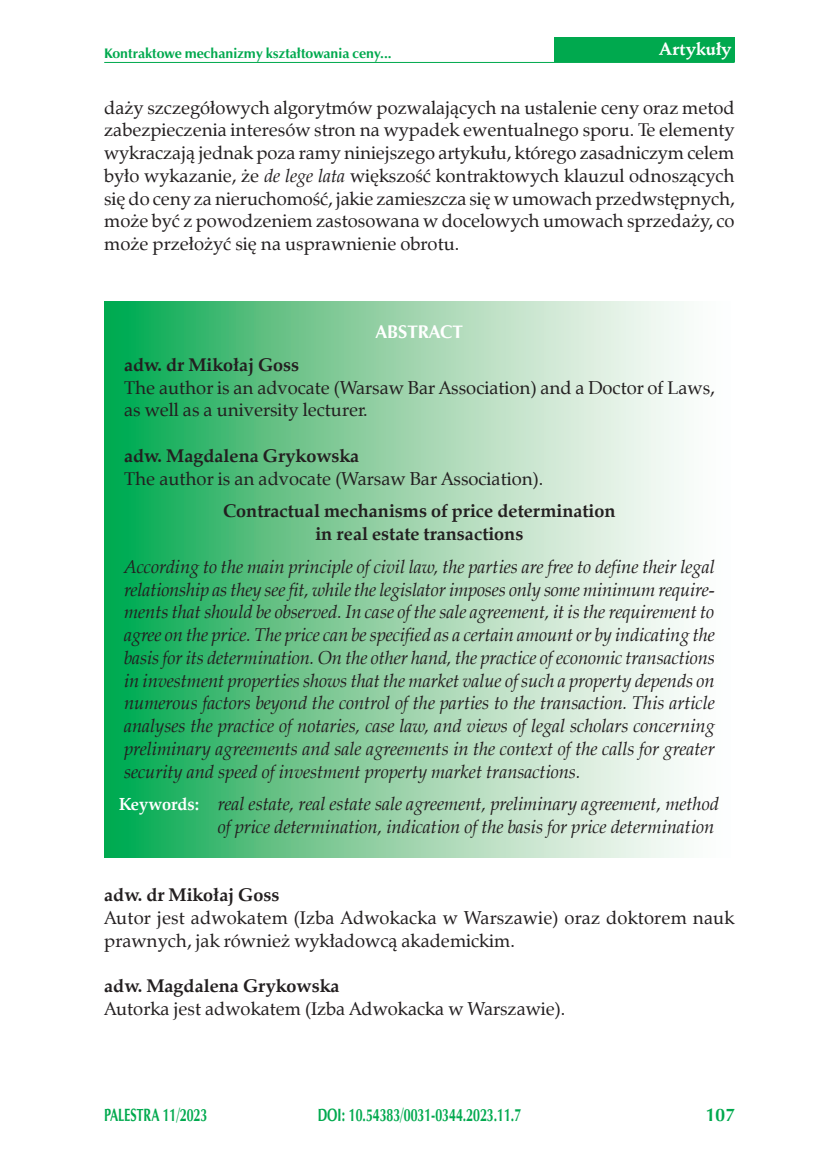
<style>
.page{position:relative;width:819px;height:1166px;background:#fff}
.page>*{position:absolute;margin:0;border:0;box-sizing:border-box;transform-origin:0 0}
.t1{font:italic 18.38px/22.8px "Zapf Calligr EUX";color:#231f20;text-align:justify}
.t2{font:18.38px/22.8px "Zapf Calligr EUX";color:#231f20}
.t3{font:700 18.38px/22.8px "Zapf Calligr EUX";color:#231f20;text-align:center}
.t4{font:700 18.38px "Zapf Humnst EUX";color:#fff}
.t5{font:700 18.38px "Zapf Humnst EUX";color:#00a94e;scale:.95 1}
.t6{font:700 17.85px "Zapf Humnst EUX";color:#00a94e;scale:.7 1}
.t7{font:700 17.5px "Schneidler EUX";color:#fff;scale:.95 1}
.t8{font:700 14px "Zapf Humnst EUX";color:#00a94e}
.s1{font-style:italic}
.s2{font-weight:700;font-style:normal;font-size:17.5px;color:#fff}
</style>
<div class="page">
<div style="left:554px;top:37px;width:180px;height:25px;background:#00a94e"></div>
<hr style="left:104px;top:62px;width:630px;height:1px;background:#00a94e">
<svg style="left:104px;top:301px;width:580px;height:556px;background:#89d0a3"></svg>
<p class="t8" style="left:104px;top:44px;width:289px">Kontraktowe mechanizmy kształtowania ceny...</p>
<p class="t7" style="left:659px;top:38px;width:77px">Artykuły</p>
<p class="t2" style="left:104px;top:96px;width:632px;text-align:justify">daży szczegółowych algorytmów pozwalających na ustalenie ceny oraz metod zabezpieczenia interesów stron na wypadek ewentualnego sporu. Te elementy wykraczają jednak poza ramy niniejszego artykułu, którego zasadniczym celem było wykazanie, że <span class="s1">de lege lata</span> większość kontraktowych klauzul odnoszących się do ceny za nieruchomość, jakie zamieszcza się w umowach przedwstępnych, może być z powodzeniem zastosowana w docelowych umowach sprzedaży, co może przełożyć się na usprawnienie obrotu.</p>
<p class="t4" style="left:376px;top:321px;width:89px">Abstract</p>
<p class="t3" style="left:124px;top:353px;width:177px">adw. dr Mikołaj Goss</p>
<p class="t2" style="left:124px;top:376px;width:592px">The author is an advocate (Warsaw Bar Association) and a Doctor of Laws, as well as a university lecturer.</p>
<p class="t3" style="left:124px;top:444px;width:237px">adw. Magdalena Grykowska</p>
<p class="t2" style="left:124px;top:467px;width:421px">The author is an advocate (Warsaw Bar Association).</p>
<p class="t3" style="left:223px;top:500px;width:394px">Contractual mechanisms of price determination in real estate transactions</p>
<p class="t1" style="left:124px;top:555px;width:592px">According to the main principle of civil law, the parties are free to define their legal relationship as they see fit, while the legislator imposes only some minimum require&shy;ments that should be observed. In case of the sale agreement, it is the requirement to agree on the price. The price can be specified as a certain amount or by indicating the basis for its determination. On the other hand, the practice of economic transactions in investment properties shows that the market value of such a property depends on numerous factors beyond the control of the parties to the transaction. This article analyses the practice of notaries, case law, and views of legal scholars concerning preliminary agreements and sale agreements in the context of the calls for greater security and speed of investment property market transactions.</p>
<p class="t1" style="left:119px;top:792px;width:601px;text-align:right"><span class="s2">Keywords:</span> real estate, real estate sale agreement, preliminary agreement, method of price determination, indication of the basis for price determination</p>
<p class="t3" style="left:104px;top:883px;width:177px">adw. dr Mikołaj Goss</p>
<p class="t2" style="left:104px;top:906px;width:631px">Autor jest adwokatem (Izba Adwokacka w Warszawie) oraz doktorem nauk prawnych, jak również wykładowcą akademickim.</p>
<p class="t3" style="left:104px;top:974px;width:237px">adw. Magdalena Grykowska</p>
<p class="t2" style="left:104px;top:997px;width:462px">Autorka jest adwokatem (Izba Adwokacka w Warszawie).</p>
<p class="t6" style="left:104px;top:1103px;width:149px">PALESTRA 11/2023</p>
<p class="t6" style="left:317px;top:1103px;width:292px">DOI: 10.54383/0031-0344.2023.11.7</p>
<p class="t5" style="left:705px;top:1103px;width:32px">107</p>
</div>
